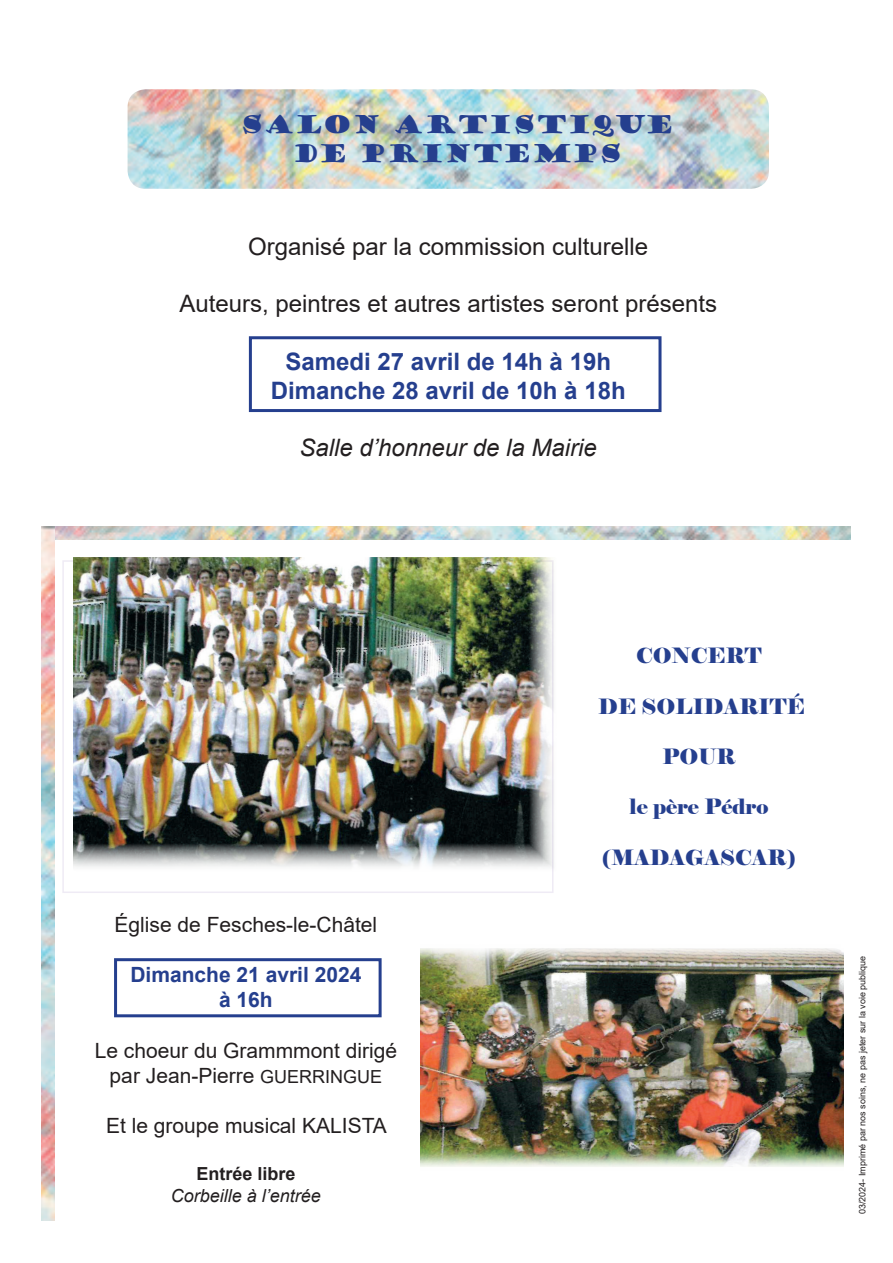
<style>
.page{position:relative;width:893px;height:1263px;background:#fff}
.page>*{position:absolute;margin:0;border:0;box-sizing:border-box;transform-origin:0 0}
.t1{font:24px "Arial";color:#231f20}
.t2{font:700 24px/28.8px "Arial";color:#253f8e;text-align:center}
.t3{font:24px/28.8px "Goudy Stout";color:#253f8e;text-align:center}
.t4{font:italic 24px "Arial";color:#231f20}
.t5{font:21px/25.2px "Arial";color:#231f20;text-align:center}
.t6{font:21px "Elephant";color:#253f8e}
.t7{font:700 21px/25.2px "Arial";color:#253f8e;text-align:center}
.t8{font:italic 18px "Arial";color:#231f20}
.t9{font:700 18px "Arial";color:#231f20}
.t10{font:9px "Arial";color:#231f20}
.s1{font-size:18px}
</style>
<div class="page">
<img style="left:128px;top:89px;width:641px;height:100px">
<img style="left:54px;top:526px;width:796px;height:14px">
<img style="left:42px;top:526px;width:12px;height:694px">
<img style="left:421px;top:948px;width:422px;height:219px">
<div style="left:249px;top:336px;width:412px;height:76px;border:3px solid #253f8e"></div>
<div style="left:114px;top:958px;width:268px;height:59px;border:3px solid #253f8e"></div>
<img style="left:73px;top:558px;width:481px;height:315px">
<p class="t3" style="left:240px;top:111px;width:435px">SALON ARTISTIQUE<br>DE PRINTEMPS</p>
<p class="t1" style="left:248px;top:230px;width:402px">Organisé par la commission culturelle</p>
<p class="t1" style="left:179px;top:287px;width:539px">Auteurs, peintres et autres artistes seront présents</p>
<p class="t2" style="left:271px;top:347px;width:356px">Samedi 27 avril de 14h à 19h<br>Dimanche 28 avril de 10h à 18h</p>
<p class="t4" style="left:299px;top:432px;width:299px">Salle d’honneur de la Mairie</p>
<p class="t5" style="left:115px;top:912px;width:264px">Église de Fesches-le-Châtel</p>
<p class="t7" style="left:130px;top:962px;width:233px">Dimanche 21 avril 2024 à 16h</p>
<p class="t5" style="left:95px;top:1038px;width:304px">Le choeur du Grammmont dirigé par Jean-Pierre <span class="s1">GUERRINGUE</span></p>
<p class="t5" style="left:106px;top:1113px;width:282px">Et le groupe musical KALISTA</p>
<p class="t9" style="left:196px;top:1161px;width:101px">Entrée libre</p>
<p class="t8" style="left:171px;top:1184px;width:152px">Corbeille à l’entrée</p>
<p class="t6" style="left:636px;top:642px;width:127px">CONCERT</p>
<p class="t6" style="left:598px;top:693px;width:208px">DE SOLIDARITÉ</p>
<p class="t6" style="left:662px;top:743px;width:75px">POUR</p>
<p class="t6" style="left:630px;top:794px;width:140px">le père Pédro</p>
<p class="t6" style="left:602px;top:844px;width:196px">(MADAGASCAR)</p>
<p class="t10" style="left:856px;top:1214px;width:260px;rotate:-90deg">03/2024- Imprimé par nos soins, ne pas jeter sur la voie publique</p>
</div>
